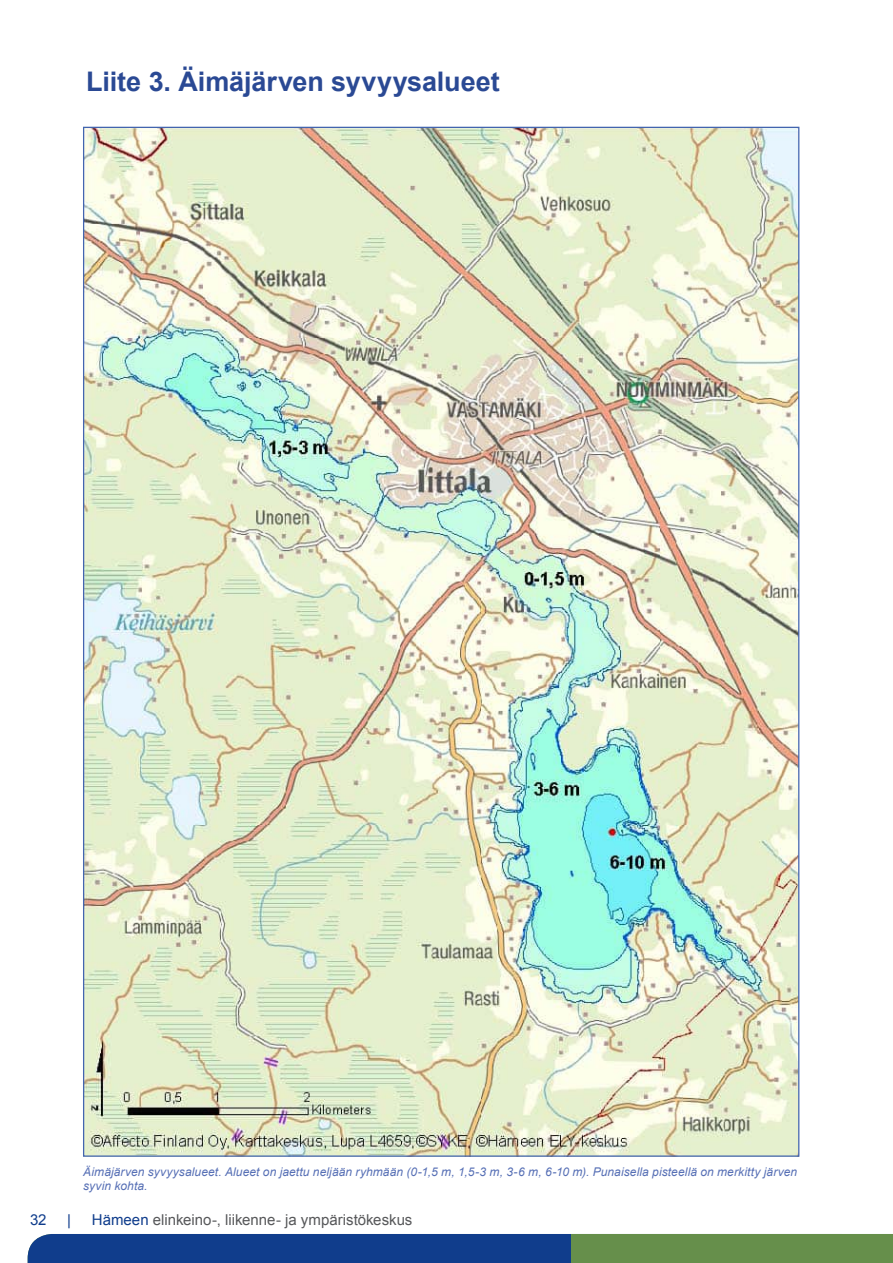
<style>
.page{position:relative;width:893px;height:1263px;background:#fff}
.page>*{position:absolute;margin:0;border:0;box-sizing:border-box;transform-origin:0 0}
.Otsikko{font:700 27px "Arial";letter-spacing:-.005em;color:#2a4994}
.t1{font:15px "Arial";color:#57585a}
.t2{font:15px "Arial";color:#103d8c}
.Kuvatekstit{font:italic 12px/13.5px "Arial";letter-spacing:.005em;color:#566fb5}
.s1{color:#103d8c}
</style>
<div class="page">
<div style="left:28px;top:1234px;width:543px;height:29px;background:#103d8c"></div>
<div style="left:571px;top:1234px;width:322px;height:29px;background:#668f4b"></div>
<img style="left:85px;top:129px;width:712px;height:1026px">
<p class="Otsikko" style="left:86px;top:63px;width:415px">Liite 3. Äimäjärven syvyysalueet</p>
<p class="Kuvatekstit" style="left:83px;top:1165px;width:715px">Äimäjärven syvyysalueet. Alueet on jaettu neljään ryhmään (0-1,5 m, 1,5-3 m, 3-6 m, 6-10 m). Punaisella pisteellä on merkitty järven syvin kohta.</p>
<p class="t2" style="left:30px;top:1210px;width:18px">32</p>
<p class="t2" style="left:67px;top:1210px;width:5px">|</p>
<p class="t1" style="left:92px;top:1210px;width:322px"><span class="s1">Hämeen</span> elinkeino-, liikenne- ja ympäristökeskus</p>
</div>
